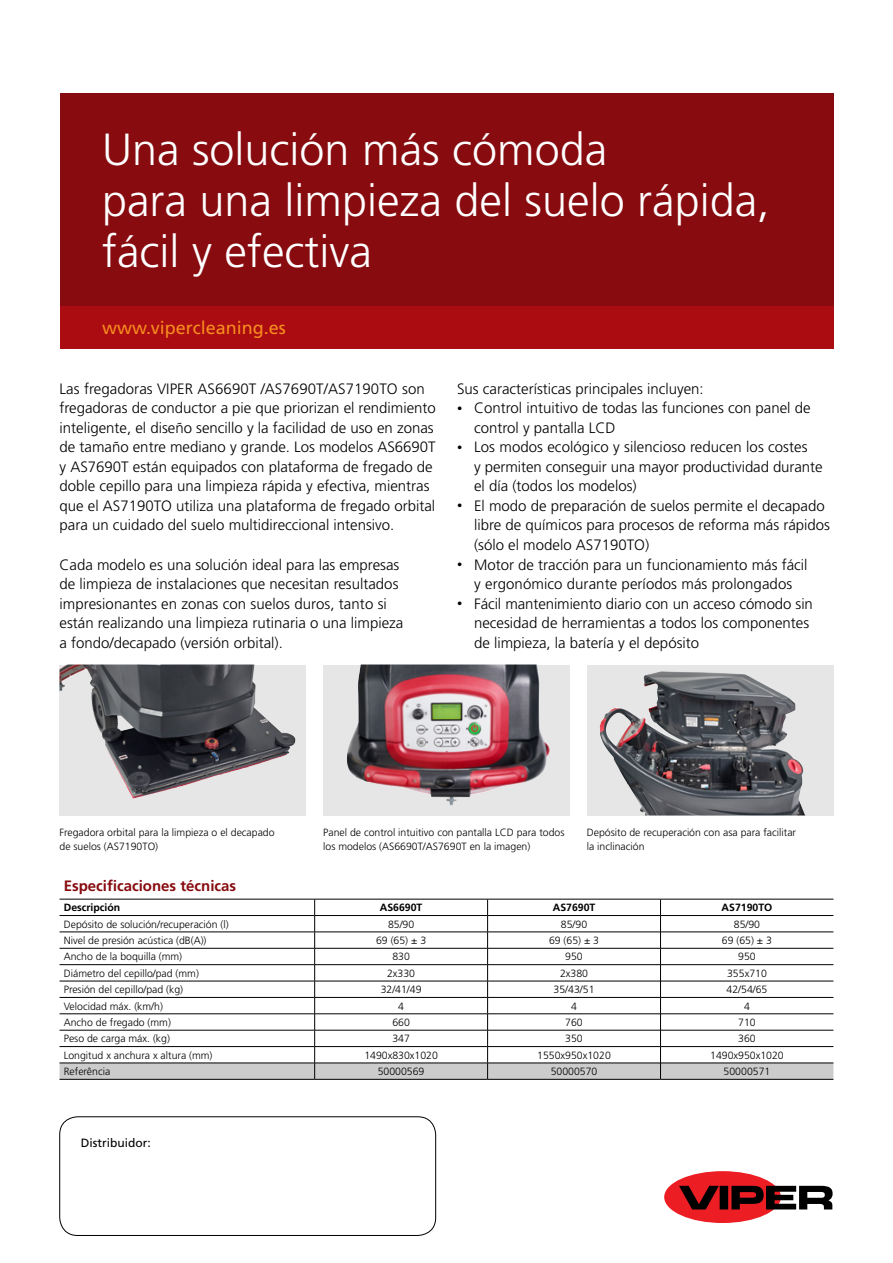
<style>
.page{position:relative;width:893px;height:1263px;background:#fff}
.page>*{position:absolute;margin:0;border:0;box-sizing:border-box;transform-origin:0 0}
.t1{font:300 45px/51px "Frutiger LT Std";color:#fff}
.t2{font:18px "Frutiger LT Std";color:#f68b1f}
.t3{font:300 15px/19.5px "Frutiger LT Std";color:#000}
.t4{font:700 15px "Frutiger LT Std";color:#870b0f}
.t5{font:12px "Frutiger LT Std";color:#000}
.t6{font:300 10.5px/13.5px "Frutiger LT Std";color:#000}
.t7{font:700 10.5px "Frutiger LT Std";color:#000}
.s1{font-size:10.5px}
</style>
<div class="page">
<div style="left:60px;top:306px;width:773px;height:43px;background:#ab0c11"></div>
<div style="left:60px;top:94px;width:773px;height:212px;background:#870b0f"></div>
<svg style="left:60px;top:664px;width:246px;height:151px;background:#8d8c8f"></svg>
<img style="left:60px;top:664px;width:37px;height:60px">
<div style="left:323px;top:664px;width:247px;height:151px;background:#e6e6e6"></div>
<img style="left:346px;top:664px;width:205px;height:142px">
<svg style="left:587px;top:665px;width:246px;height:150px;background:#909093"></svg>
<img style="left:600px;top:672px;width:89px;height:84px">
<div style="left:60px;top:1116px;width:376px;height:120px;border:1px solid #000;border-radius:18px"></div>
<hr style="left:60px;top:1079px;width:255px;height:1px;background:#000">
<hr style="left:315px;top:1079px;width:173px;height:1px;background:#000">
<hr style="left:488px;top:1079px;width:172px;height:1px;background:#000">
<hr style="left:660px;top:1079px;width:173px;height:1px;background:#000">
<svg style="left:60px;top:899px;width:773px;height:180px"></svg>
<div style="left:664px;top:1171px;width:117px;height:52px;background:#ed1d24;border-radius:50%"></div>
<svg style="left:679px;top:1186px;width:154px;height:23px"></svg>
<h1 class="t1" style="left:102px;top:124px;width:669px">Una solución más cómoda<br>para una limpieza del suelo rápida, fácil y efectiva</h1>
<p class="t2" style="left:102px;top:317px;width:185px">www.vipercleaning.es</p>
<p class="t3" style="left:60px;top:379px;width:378px">Las fregadoras VIPER AS6690T /AS7690T/AS7190TO son fregadoras de conductor a pie que priorizan el rendimiento inteligente, el diseño sencillo y la facilidad de uso en zonas de tamaño entre mediano y grande. Los modelos AS6690T y AS7690T están equipados con plataforma de fregado de doble cepillo para una limpieza rápida y efectiva, mientras que el AS7190TO utiliza una plataforma de fregado orbital para un cuidado del suelo multidireccional intensivo.</p>
<p class="t3" style="left:60px;top:555px;width:345px">Cada modelo es una solución ideal para las empresas de limpieza de instalaciones que necesitan resultados impresionantes en zonas con suelos duros, tanto si están realizando una limpieza rutinaria o una limpieza a fondo/decapado (versión orbital).</p>
<p class="t3" style="left:457px;top:379px;width:248px">Sus características principales incluyen:</p>
<p class="t3" style="left:474px;top:399px;width:338px;text-indent:-17px"><span class="s1">•</span> Control intuitivo de todas las funciones con panel de control y pantalla LCD</p>
<p class="t3" style="left:474px;top:438px;width:350px;text-indent:-17px"><span class="s1">•</span> Los modos ecológico y silencioso reducen los costes<br>y permiten conseguir una mayor productividad durante el día (todos los modelos)</p>
<p class="t3" style="left:474px;top:496px;width:357px;text-indent:-17px"><span class="s1">•</span> El modo de preparación de suelos permite el decapado libre de químicos para procesos de reforma más rápidos (sólo el modelo AS7190TO)</p>
<p class="t3" style="left:457px;top:555px;width:352px;text-align:center"><span class="s1">•</span> Motor de tracción para un funcionamiento más fácil y ergonómico durante períodos más prolongados</p>
<p class="t3" style="left:474px;top:594px;width:340px;text-indent:-17px"><span class="s1">•</span> Fácil mantenimiento diario con un acceso cómodo sin necesidad de herramientas a todos los componentes de limpieza, la batería y el depósito</p>
<p class="t6" style="left:60px;top:826px;width:217px">Fregadora orbital para la limpieza o el decapado de suelos (AS7190TO)</p>
<p class="t6" style="left:323px;top:826px;width:243px">Panel de control intuitivo con pantalla LCD para todos los modelos (AS6690T/AS7690T en la imagen)</p>
<p class="t6" style="left:587px;top:826px;width:211px">Depósito de recuperación con asa para facilitar la inclinación</p>
<p class="t4" style="left:64px;top:876px;width:174px">Especificaciones técnicas</p>
<p class="t7" style="left:64px;top:901px;width:58px">Descripción</p>
<p class="t7" style="left:380px;top:901px;width:44px">AS6690T</p>
<p class="t7" style="left:553px;top:901px;width:44px">AS7690T</p>
<p class="t7" style="left:722px;top:901px;width:52px">AS7190TO</p>
<p class="t6" style="left:64px;top:917px;width:166px">Depósito de solución/recuperación (l)</p>
<p class="t6" style="left:388px;top:917px;width:28px">85/90</p>
<p class="t6" style="left:561px;top:917px;width:28px">85/90</p>
<p class="t6" style="left:734px;top:917px;width:28px">85/90</p>
<p class="t6" style="left:64px;top:934px;width:144px">Nivel de presión acústica (dB(A))</p>
<p class="t6" style="left:376px;top:934px;width:52px">69 (65) ± 3</p>
<p class="t6" style="left:549px;top:934px;width:52px">69 (65) ± 3</p>
<p class="t6" style="left:722px;top:934px;width:52px">69 (65) ± 3</p>
<p class="t6" style="left:64px;top:950px;width:120px">Ancho de la boquilla (mm)</p>
<p class="t6" style="left:392px;top:950px;width:19px">830</p>
<p class="t6" style="left:565px;top:950px;width:19px">950</p>
<p class="t6" style="left:738px;top:950px;width:19px">950</p>
<p class="t6" style="left:64px;top:966px;width:137px">Diámetro del cepillo/pad (mm)</p>
<p class="t6" style="left:387px;top:966px;width:30px">2x330</p>
<p class="t6" style="left:560px;top:966px;width:30px">2x380</p>
<p class="t6" style="left:727px;top:966px;width:41px">355x710</p>
<p class="t6" style="left:64px;top:983px;width:121px">Presión del cepillo/pad (kg)</p>
<p class="t6" style="left:381px;top:983px;width:42px">32/41/49</p>
<p class="t6" style="left:554px;top:983px;width:42px">35/43/51</p>
<p class="t6" style="left:726px;top:983px;width:42px">42/54/65</p>
<p class="t6" style="left:64px;top:999px;width:101px">Velocidad máx. (km/h)</p>
<p class="t6" style="left:398px;top:999px;width:7px">4</p>
<p class="t6" style="left:571px;top:999px;width:7px">4</p>
<p class="t6" style="left:744px;top:999px;width:7px">4</p>
<p class="t6" style="left:64px;top:1016px;width:109px">Ancho de fregado (mm)</p>
<p class="t6" style="left:392px;top:1016px;width:19px">660</p>
<p class="t6" style="left:565px;top:1016px;width:19px">760</p>
<p class="t6" style="left:738px;top:1016px;width:19px">710</p>
<p class="t6" style="left:64px;top:1032px;width:108px">Peso de carga máx. (kg)</p>
<p class="t6" style="left:392px;top:1032px;width:19px">347</p>
<p class="t6" style="left:565px;top:1032px;width:19px">350</p>
<p class="t6" style="left:738px;top:1032px;width:19px">360</p>
<p class="t6" style="left:64px;top:1048px;width:150px">Longitud x anchura x altura (mm)</p>
<p class="t6" style="left:364px;top:1048px;width:75px">1490x830x1020</p>
<p class="t6" style="left:537px;top:1048px;width:75px">1550x950x1020</p>
<p class="t6" style="left:710px;top:1048px;width:75px">1490x950x1020</p>
<p class="t6" style="left:64px;top:1065px;width:48px">Referência</p>
<p class="t6" style="left:378px;top:1065px;width:48px">50000569</p>
<p class="t6" style="left:551px;top:1065px;width:48px">50000570</p>
<p class="t6" style="left:724px;top:1065px;width:48px">50000571</p>
<p class="t5" style="left:81px;top:1135px;width:72px">Distribuidor:</p>
</div>
